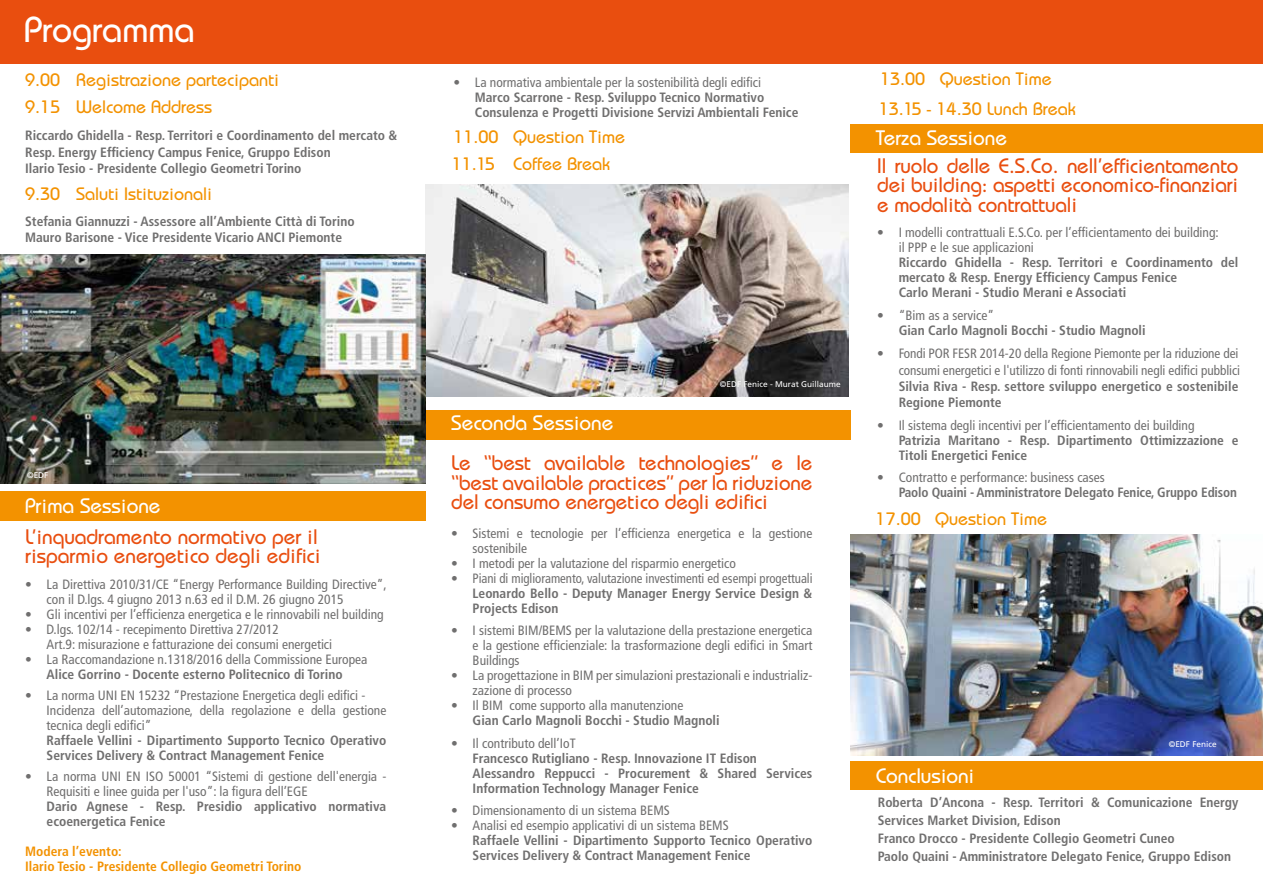
<style>
.page{position:relative;width:1263px;height:893px;background:#fff}
.page>*{position:absolute;margin:0;border:0;box-sizing:border-box;transform-origin:0 0}
.t1{font:500 36px "Bauhaus Std";color:#fff}
.t2{font:500 21px/19.5px "Bauhaus Std";letter-spacing:-.005em;color:#e94e0f;text-align:justify}
.t3{font:500 21px "Bauhaus Std";color:#fff}
.t4{font:500 18px/27px "Bauhaus Std";color:#f39200}
.t5{font:condensed 13.5px/15px "Frutiger LT Std";color:#706f6f}
.t6{font:700 condensed 13.5px/15px "Frutiger LT Std";color:#706f6f}
.t7{font:700 condensed 13.5px/15px "Frutiger LT Std";color:#f39200}
.t8{font:8.25px "Frutiger LT Std";color:#fff}
</style>
<div class="page">
<img style="left:425px;top:184px;width:423px;height:213px">
<div style="left:0;top:0;width:1263px;height:64px;background:#e94e0f"></div>
<div style="left:0;top:491px;width:425px;height:30px;background:#f39200"></div>
<div style="left:850px;top:762px;width:413px;height:28px;background:#f39200"></div>
<div style="left:850px;top:125px;width:413px;height:28px;background:#f39200"></div>
<div style="left:425px;top:410px;width:425px;height:30px;background:#f39200"></div>
<img style="left:850px;top:534px;width:413px;height:221px">
<img style="left:0;top:254px;width:425px;height:230px">
<h1 class="t1" style="left:24px;top:8px;width:172px">Programma</h1>
<h3 class="t4" style="left:25px;top:67px;width:256px">9.00 Registrazione partecipanti<br>9.15 Welcome Address</h3>
<p class="t6" style="left:25px;top:128px;width:374px;line-height:16.5px">Riccardo Ghidella - Resp. Territori e Coordinamento del mercato &amp;<br>Resp. Energy Efficiency Campus Fenice, Gruppo Edison<br>Ilario Tesio - Presidente Collegio Geometri Torino</p>
<h3 class="t4" style="left:25px;top:181px;width:189px">9.30 Saluti Istituzionali</h3>
<p class="t6" style="left:25px;top:213px;width:331px;line-height:16.5px">Stefania Giannuzzi - Assessore all’Ambiente Città di Torino<br>Mauro Barisone - Vice Presidente Vicario ANCI Piemonte</p>
<p class="t8" style="left:27px;top:470px;width:23px">©EDF</p>
<h2 class="t3" style="left:25px;top:493px;width:137px">Prima Sessione</h2>
<h2 class="t2" style="left:25px;top:526px;width:297px">L’inquadramento normativo per il risparmio energetico degli edifici</h2>
<p class="t5" style="left:47px;top:577px;width:342px;text-indent:-21px">• La Direttiva 2010/31/CE “Energy Performance Building Directive”, con il D.lgs. 4 giugno 2013 n.63 ed il D.M. 26 giugno 2015</p>
<p class="t5" style="left:25px;top:607px;width:360px">• Gli incentivi per l’efficienza energetica e le rinnovabili nel building</p>
<p class="t5" style="left:47px;top:622px;width:287px;text-indent:-21px">• D.lgs. 102/14 - recepimento Direttiva 27/2012<br>Art.9: misurazione e fatturazione dei consumi energetici</p>
<p class="t5" style="left:25px;top:652px;width:344px">• La Raccomandazione n.1318/2016 della Commissione Europea</p>
<p class="t6" style="left:47px;top:666px;width:298px">Alice Gorrino - Docente esterno Politecnico di Torino</p>
<p class="t5" style="left:47px;top:688px;width:341px;text-indent:-21px">• La norma UNI EN 15232 “Prestazione Energetica degli edifici -<br>Incidenza dell’automazione, della regolazione e della gestione tecnica degli edifici”</p>
<p class="t6" style="left:47px;top:732px;width:341px">Raffaele Vellini - Dipartimento Supporto Tecnico Operativo<br>Services Delivery &amp; Contract Management Fenice</p>
<p class="t5" style="left:47px;top:769px;width:341px;text-indent:-21px">• La norma UNI EN ISO 50001 “Sistemi di gestione dell'energia -<br>Requisiti e linee guida per l'uso”: la figura dell’EGE</p>
<p class="t6" style="left:47px;top:798px;width:341px">Dario Agnese - Resp. Presidio applicativo normativa ecoenergetica Fenice</p>
<p class="t7" style="left:25px;top:843px;width:278px">Modera l’evento:<br>Ilario Tesio - Presidente Collegio Geometri Torino</p>
<p class="t5" style="left:453px;top:75px;width:309px">• La normativa ambientale per la sostenibilità degli edifici</p>
<p class="t6" style="left:475px;top:90px;width:325px">Marco Scarrone - Resp. Sviluppo Tecnico Normativo<br>Consulenza e Progetti Divisione Servizi Ambientali Fenice</p>
<h3 class="t4" style="left:452px;top:123px;width:175px">11.00 Question Time<br>11.15 Coffee Break</h3>
<h2 class="t3" style="left:451px;top:411px;width:164px">Seconda Sessione</h2>
<p class="t8" style="left:720px;top:379px;width:122px">©EDF Fenice - Murat Guillaume</p>
<h2 class="t2" style="left:451px;top:453px;width:363px">Le “best available technologies” e le “best available practices” per la riduzione del consumo energetico degli edifici</h2>
<p class="t5" style="left:473px;top:526px;width:341px;text-indent:-21px">• Sistemi e tecnologie per l’efficienza energetica e la gestione sostenibile</p>
<p class="t5" style="left:451px;top:556px;width:286px">• I metodi per la valutazione del risparmio energetico</p>
<p class="t5" style="left:451px;top:571px;width:363px">• Piani di miglioramento, valutazione investimenti ed esempi progettuali</p>
<p class="t6" style="left:473px;top:586px;width:341px">Leonardo Bello - Deputy Manager Energy Service Design &amp;<br>Projects Edison</p>
<p class="t5" style="left:473px;top:623px;width:341px;text-align:justify;text-indent:-21px">• I sistemi BIM/BEMS per la valutazione della prestazione energetica e la gestione efficienziale: la trasformazione degli edifici in Smart Buildings</p>
<p class="t5" style="left:473px;top:668px;width:341px;text-indent:-21px">• La progettazione in BIM per simulazioni prestazionali e industrializ&shy;zazione di processo</p>
<p class="t5" style="left:451px;top:698px;width:234px">• Il BIM come supporto alla manutenzione</p>
<p class="t6" style="left:473px;top:713px;width:248px">Gian Carlo Magnoli Bocchi - Studio Magnoli</p>
<p class="t5" style="left:451px;top:736px;width:126px">• Il contributo dell’IoT</p>
<p class="t6" style="left:473px;top:751px;width:341px">Francesco Rutigliano - Resp. Innovazione IT Edison<br>Alessandro Reppucci - Procurement &amp; Shared Services<br>Information Technology Manager Fenice</p>
<p class="t5" style="left:451px;top:803px;width:220px">• Dimensionamento di un sistema BEMS</p>
<p class="t5" style="left:451px;top:818px;width:279px">• Analisi ed esempio applicativi di un sistema BEMS</p>
<p class="t6" style="left:473px;top:833px;width:341px">Raffaele Vellini - Dipartimento Supporto Tecnico Operativo<br>Services Delivery &amp; Contract Management Fenice</p>
<h3 class="t4" style="left:879px;top:64px;width:198px;line-height:30px">13.00 Question Time<br>13.15 - 14.30 Lunch Break</h3>
<h2 class="t3" style="left:876px;top:125px;width:133px">Terza Sessione</h2>
<h2 class="t2" style="left:877px;top:156px;width:363px">Il ruolo delle E.S.Co. nell’efficientamento dei building: aspetti economico-finanziari e modalità contrattuali</h2>
<p class="t5" style="left:899px;top:225px;width:322px;text-indent:-21px">• I modelli contrattuali E.S.Co. per l’efficientamento dei building: il PPP e le sue applicazioni</p>
<p class="t6" style="left:899px;top:255px;width:341px">Riccardo Ghidella - Resp. Territori e Coordinamento del mercato &amp; Resp. Energy Efficiency Campus Fenice<br>Carlo Merani - Studio Merani e Associati</p>
<p class="t5" style="left:877px;top:308px;width:118px">• “Bim as a service”</p>
<p class="t6" style="left:899px;top:323px;width:248px">Gian Carlo Magnoli Bocchi - Studio Magnoli</p>
<p class="t5" style="left:877px;top:346px;width:364px;line-height:16.2px;text-align:right">• Fondi POR FESR 2014-20 della Regione Piemonte per la riduzione dei consumi energetici e l'utilizzo di fonti rinnovabili negli edifici pubblici</p>
<p class="t6" style="left:899px;top:378px;width:341px;line-height:16.2px">Silvia Riva - Resp. settore sviluppo energetico e sostenibile<br>Regione Piemonte</p>
<p class="t5" style="left:877px;top:417px;width:319px">• Il sistema degli incentivi per l’efficientamento dei building</p>
<p class="t6" style="left:899px;top:432px;width:341px">Patrizia Maritano - Resp. Dipartimento Ottimizzazione e<br>Titoli Energetici Fenice</p>
<p class="t5" style="left:877px;top:470px;width:229px">• Contratto e performance: business cases</p>
<p class="t6" style="left:899px;top:485px;width:340px">Paolo Quaini - Amministratore Delegato Fenice, Gruppo Edison</p>
<h3 class="t4" style="left:876px;top:505px;width:173px">17.00 Question Time</h3>
<h2 class="t3" style="left:876px;top:763px;width:100px">Conclusioni</h2>
<p class="t8" style="left:1169px;top:739px;width:49px">©EDF Fenice</p>
<p class="t6" style="left:878px;top:793px;width:362px;line-height:18px">Roberta D’Ancona - Resp. Territori &amp; Comunicazione Energy Services Market Division, Edison<br>Franco Drocco - Presidente Collegio Geometri Cuneo<br>Paolo Quaini - Amministratore Delegato Fenice, Gruppo Edison</p>
</div>
